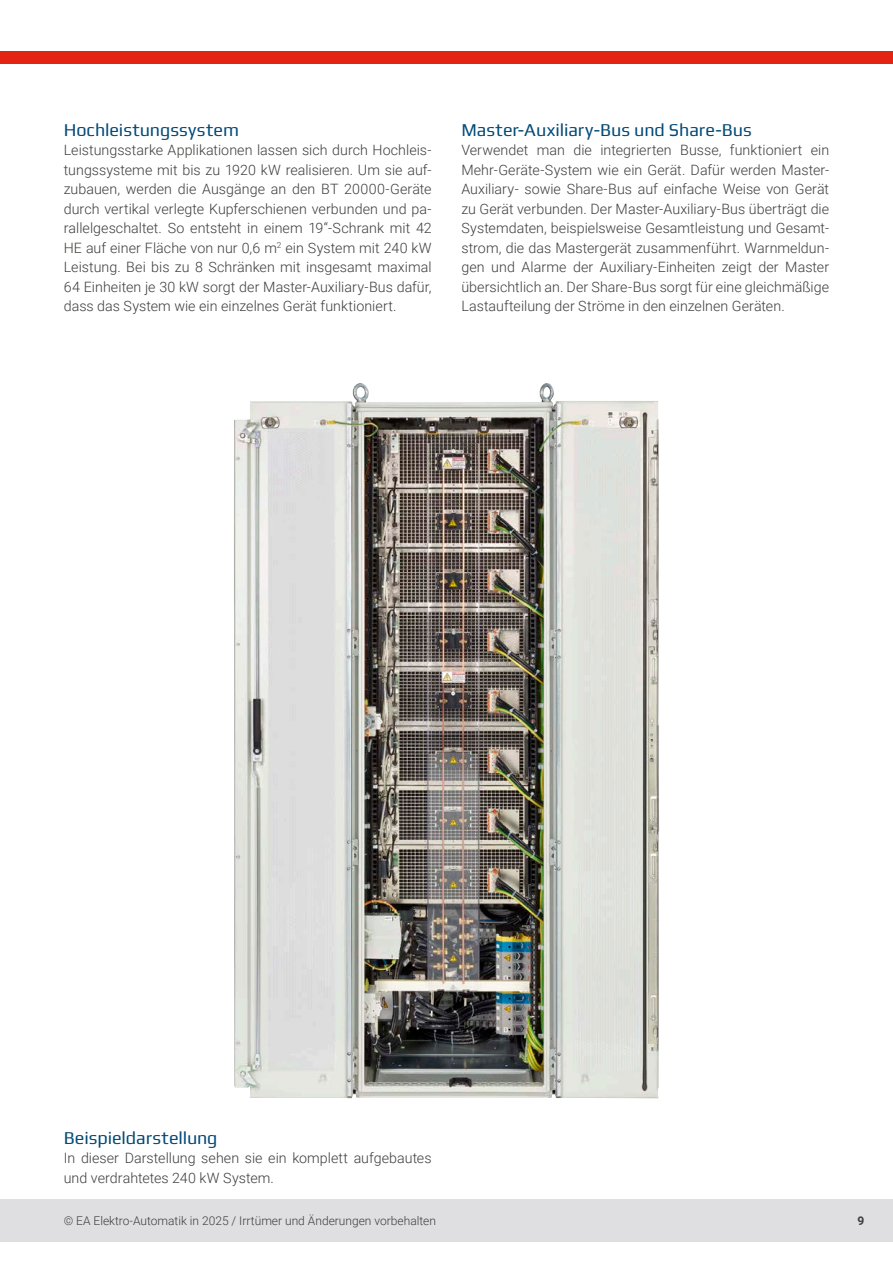
<style>
.page{position:relative;width:893px;height:1263px;background:#fff}
.page>*{position:absolute;margin:0;border:0;box-sizing:border-box;transform-origin:0 0}
.t1{font:18px "Play";letter-spacing:-.005em;color:#034a77}
.t2{font:300 14.25px/19.5px "Roboto";letter-spacing:.005em;color:#3d3d3c;text-align:justify}
.t3{font:300 12px "Roboto";color:#3d3d3c}
.t4{font:700 12px "Roboto";color:#3d3d3c}
</style>
<div class="page">
<div style="left:0;top:1199px;width:893px;height:43px;background:#dfdfe1"></div>
<div style="left:0;top:51px;width:893px;height:13px;background:#e42413"></div>
<img style="left:234px;top:383px;width:425px;height:715px">
<p class="t1" style="left:64px;top:117px;width:177px">Hochleistungssystem</p>
<p class="t2" style="left:64px;top:140px;width:369px">Leistungsstarke Applikationen lassen sich durch Hochleis&shy;tungssysteme mit bis zu 1920 kW realisieren. Um sie auf&shy;zubauen, werden die Ausgänge an den BT 20000-Geräte durch vertikal verlegte Kupferschienen verbunden und pa&shy;rallelgeschaltet. So entsteht in einem 19“-Schrank mit 42<br>HE auf einer Fläche von nur 0,6 m<sup>2</sup> ein System mit 240 kW Leistung. Bei bis zu 8 Schränken mit insgesamt maximal 64 Einheiten je 30 kW sorgt der Master-Auxiliary-Bus dafür, dass das System wie ein einzelnes Gerät funktioniert.</p>
<p class="t1" style="left:461px;top:117px;width:292px">Master-Auxiliary-Bus und Share-Bus</p>
<p class="t2" style="left:461px;top:140px;width:369px">Verwendet man die integrierten Busse, funktioniert ein Mehr-Geräte-System wie ein Gerät. Dafür werden Master-Auxiliary- sowie Share-Bus auf einfache Weise von Gerät zu Gerät verbunden. Der Master-Auxiliary-Bus überträgt die Systemdaten, beispielsweise Gesamtleistung und Gesamt&shy;strom, die das Mastergerät zusammenführt. Warnmeldun&shy;gen und Alarme der Auxiliary-Einheiten zeigt der Master übersichtlich an. Der Share-Bus sorgt für eine gleichmäßige Lastaufteilung der Ströme in den einzelnen Geräten.</p>
<p class="t1" style="left:64px;top:1125px;width:155px">Beispieldarstellung</p>
<p class="t2" style="left:64px;top:1148px;width:369px">In dieser Darstellung sehen sie ein komplett aufgebautes und verdrahtetes 240 kW System.</p>
<p class="t3" style="left:64px;top:1212px;width:374px">© EA Elektro-Automatik in 2025 / Irrtümer und Änderungen vorbehalten</p>
<p class="t4" style="left:858px;top:1212px;width:8px">9</p>
</div>
